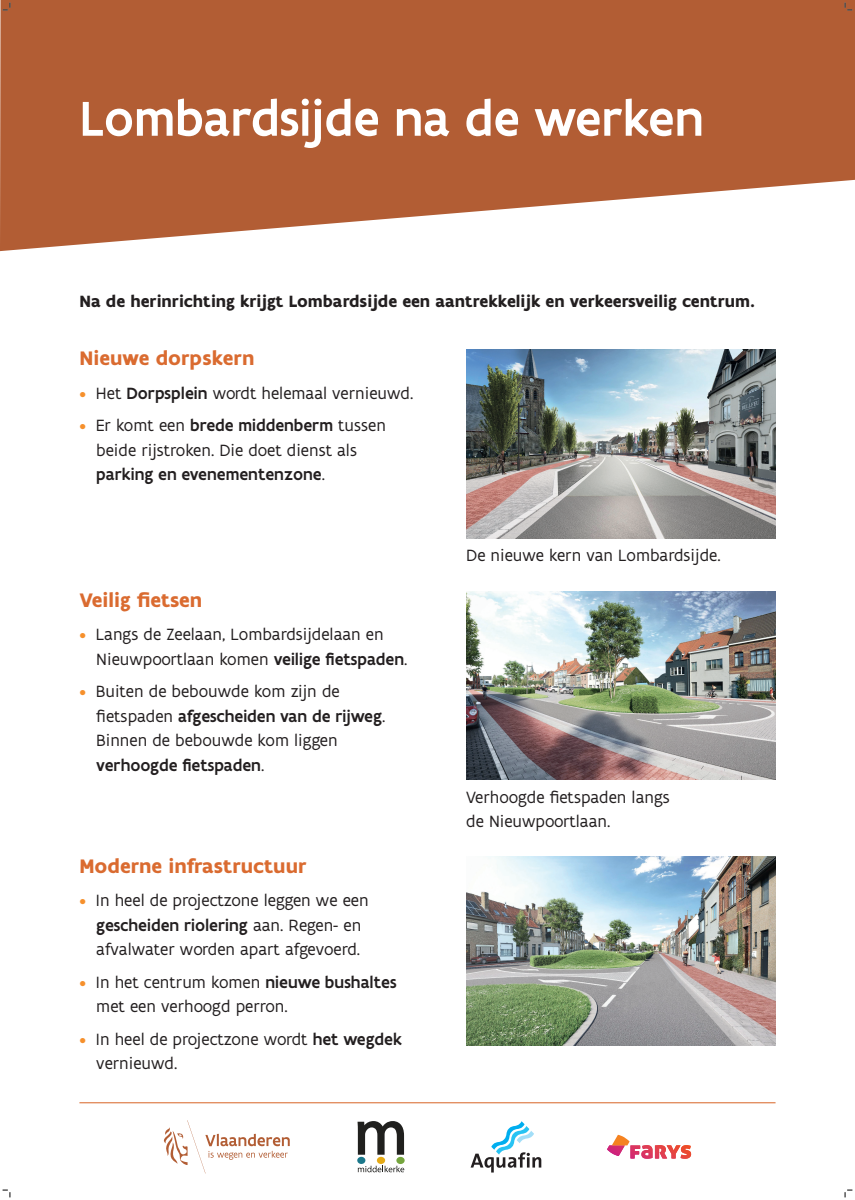
<style>
.page{position:relative;width:855px;height:1200px;background:#fff}
.page>*{position:absolute;margin:0;border:0;box-sizing:border-box;transform-origin:0 0}
.t1{font:500 52.5px "Flanders Art Sans";color:#fff}
.Tussentitel{font:700 21px "Flanders Art Sans";color:#da6b30}
.Hoofdtitel{font:17.5px/24.5px "Flanders Art Sans";color:#231f20}
.Hoofdtitel-2{font:700 17.5px "Flanders Art Sans";color:#231f20}
.s1{color:#f6902c}
.s2{font-weight:500}
</style>
<div class="page">
<hr style="left:79px;top:1102px;width:696px;height:1px;background:#da6b30">
<svg style="left:0;top:0;width:854px;height:251px;fill:#b25d34"></svg>
<svg style="left:164px;top:1120px;width:125px;height:53px"></svg>
<div style="left:357px;top:1156px;width:8px;height:7px;background:#1b788b;border-radius:50%"></div>
<div style="left:377px;top:1156px;width:8px;height:7px;background:#e5aa16;border-radius:50%"></div>
<div style="left:396px;top:1156px;width:8px;height:8px;background:#75a53e;border-radius:50%"></div>
<svg style="left:357px;top:1165px;width:47px;height:7px"></svg>
<svg style="left:357px;top:1121px;width:47px;height:33px"></svg>
<svg style="left:607px;top:1141px;width:85px;height:18px"></svg>
<svg style="left:641px;top:1145px;width:49px;height:13px"></svg>
<svg style="left:611px;top:1134px;width:18px;height:11px"></svg>
<svg style="left:470px;top:1121px;width:71px;height:51px"></svg>
<img style="left:466px;top:349px;width:309px;height:189px">
<img style="left:466px;top:591px;width:309px;height:188px">
<img style="left:466px;top:857px;width:309px;height:188px">
<svg style="left:3px;top:3px;width:8px;height:8px"></svg>
<svg style="left:3px;top:1189px;width:8px;height:8px"></svg>
<svg style="left:844px;top:3px;width:8px;height:8px"></svg>
<svg style="left:844px;top:1189px;width:8px;height:8px"></svg>
<p class="t1" style="left:79px;top:86px;width:625px">Lombardsijde na de werken</p>
<p class="Hoofdtitel-2" style="left:79px;top:290px;width:677px">Na de herinrichting krijgt Lombardsijde een aantrekkelijk en verkeersveilig centrum.</p>
<p class="Tussentitel" style="left:79px;top:345px;width:176px">Nieuwe dorpskern</p>
<p class="Hoofdtitel" style="left:79px;top:381px;width:335px"><span class="s1">•</span> Het <span class="s2">Dorpsplein</span> wordt helemaal vernieuwd.</p>
<p class="Hoofdtitel" style="left:96px;top:413px;width:291px;text-indent:-17px"><span class="s1">•</span> Er komt een <span class="s2">brede middenberm</span> tussen beide rijstroken. Die doet dienst als <span class="s2">parking en evenementenzone</span>.</p>
<p class="Tussentitel" style="left:79px;top:586px;width:124px">Veilig fietsen</p>
<p class="Hoofdtitel" style="left:96px;top:622px;width:312px;text-indent:-17px"><span class="s1">•</span> Langs de Zeelaan, Lombardsijdelaan en<br>Nieuwpoortlaan komen <span class="s2">veilige fietspaden</span>.</p>
<p class="Hoofdtitel" style="left:96px;top:679px;width:290px;text-indent:-17px"><span class="s1">•</span> Buiten de bebouwde kom zijn de fietspaden <span class="s2">afgescheiden van de rijweg</span>.<br>Binnen de bebouwde kom liggen <span class="s2">verhoogde fietspaden</span>.</p>
<p class="Tussentitel" style="left:79px;top:852px;width:228px">Moderne infrastructuur</p>
<p class="Hoofdtitel" style="left:79px;top:888px;width:290px;text-align:center"><span class="s1">•</span> In heel de projectzone leggen we een <span class="s2">gescheiden riolering</span> aan. Regen- en afvalwater worden apart afgevoerd.</p>
<p class="Hoofdtitel" style="left:96px;top:970px;width:301px;text-indent:-17px"><span class="s1">•</span> In het centrum komen <span class="s2">nieuwe bushaltes </span>met een verhoogd perron.</p>
<p class="Hoofdtitel" style="left:96px;top:1026px;width:307px;text-indent:-17px"><span class="s1">•</span> In heel de projectzone wordt <span class="s2">het wegdek </span>vernieuwd.</p>
<p class="Hoofdtitel" style="left:466px;top:543px;width:256px">De nieuwe kern van Lombardsijde.</p>
<p class="Hoofdtitel" style="left:466px;top:785px;width:205px">Verhoogde fietspaden langs de Nieuwpoortlaan.</p>
</div>
